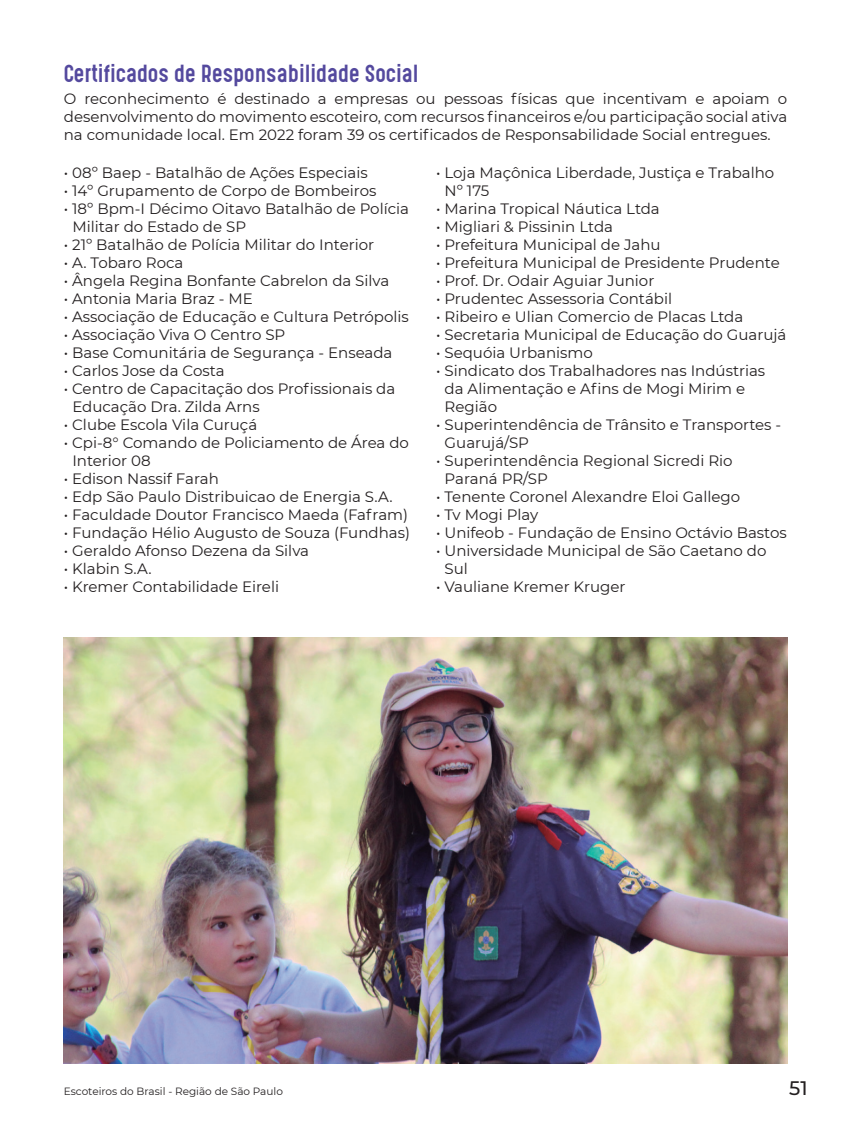
<style>
.page{position:relative;width:851px;height:1127px;background:#fff}
.page>*{position:absolute;margin:0;border:0;box-sizing:border-box;transform-origin:0 0}
.t1{font:21px "Gotcha Gothic";color:#54499e}
.t2{font:500 19.5px "Montserrat";color:#231f20}
.t3{font:15px/18px "Montserrat";color:#231f20}
.t4{font:10.5px "Montserrat";color:#231f20}
</style>
<div class="page">
<img style="left:64px;top:638px;width:723px;height:425px">
<h1 class="t1" style="left:64px;top:57px;width:356px">Certificados de Responsabilidade Social</h1>
<p class="t3" style="left:64px;top:89px;width:724px;text-align:justify">O reconhecimento é destinado a empresas ou pessoas físicas que incentivam e apoiam o desenvolvimento do movimento escoteiro, com recursos financeiros e/ou participação social ativa na comunidade local. Em 2022 foram 39 os certificados de Responsabilidade Social entregues.</p>
<p class="t3" style="left:64px;top:163px;width:305px">• 08º Baep - Batalhão de Ações Especiais</p>
<p class="t3" style="left:64px;top:181px;width:314px">• 14º Grupamento de Corpo de Bombeiros</p>
<p class="t3" style="left:72px;top:199px;width:338px;text-indent:-9px">• 18º Bpm-I Décimo Oitavo Batalhão de Polícia<br>Militar do Estado de SP</p>
<p class="t3" style="left:64px;top:235px;width:312px">• 21º Batalhão de Polícia Militar do Interior</p>
<p class="t3" style="left:64px;top:253px;width:121px">• A. Tobaro Roca</p>
<p class="t3" style="left:64px;top:271px;width:327px">• Ângela Regina Bonfante Cabrelon da Silva</p>
<p class="t3" style="left:64px;top:289px;width:190px">• Antonia Maria Braz - ME</p>
<p class="t3" style="left:64px;top:307px;width:346px">• Associação de Educação e Cultura Petrópolis</p>
<p class="t3" style="left:64px;top:325px;width:223px">• Associação Viva O Centro SP</p>
<p class="t3" style="left:64px;top:343px;width:330px">• Base Comunitária de Segurança - Enseada</p>
<p class="t3" style="left:64px;top:361px;width:162px">• Carlos Jose da Costa</p>
<p class="t3" style="left:72px;top:379px;width:324px;text-indent:-9px">• Centro de Capacitação dos Profissionais da<br>Educação Dra. Zilda Arns</p>
<p class="t3" style="left:64px;top:415px;width:195px">• Clube Escola Vila Curuçá</p>
<p class="t3" style="left:72px;top:433px;width:338px;text-indent:-9px">• Cpi-8° Comando de Policiamento de Área do<br>Interior 08</p>
<p class="t3" style="left:64px;top:469px;width:156px">• Edison Nassif Farah</p>
<p class="t3" style="left:64px;top:487px;width:330px">• Edp São Paulo Distribuicao de Energia S.A.</p>
<p class="t3" style="left:64px;top:505px;width:346px">• Faculdade Doutor Francisco Maeda (Fafram)</p>
<p class="t3" style="left:64px;top:523px;width:348px">• Fundação Hélio Augusto de Souza (Fundhas)</p>
<p class="t3" style="left:64px;top:541px;width:247px">• Geraldo Afonso Dezena da Silva</p>
<p class="t3" style="left:64px;top:559px;width:89px">• Klabin S.A.</p>
<p class="t3" style="left:64px;top:577px;width:217px">• Kremer Contabilidade Eireli</p>
<p class="t3" style="left:444px;top:163px;width:331px;text-indent:-9px">• Loja Maçônica Liberdade, Justiça e Trabalho<br>Nº 175</p>
<p class="t3" style="left:436px;top:199px;width:225px">• Marina Tropical Náutica Ltda</p>
<p class="t3" style="left:436px;top:217px;width:178px">• Migliari &amp; Pissinin Ltda</p>
<p class="t3" style="left:436px;top:235px;width:226px">• Prefeitura Municipal de Jahu</p>
<p class="t3" style="left:436px;top:253px;width:345px">• Prefeitura Municipal de Presidente Prudente</p>
<p class="t3" style="left:436px;top:271px;width:220px">• Prof. Dr. Odair Aguiar Junior</p>
<p class="t3" style="left:436px;top:289px;width:237px">• Prudentec Assessoria Contábil</p>
<p class="t3" style="left:436px;top:307px;width:309px">• Ribeiro e Ulian Comercio de Placas Ltda</p>
<p class="t3" style="left:436px;top:325px;width:352px">• Secretaria Municipal de Educação do Guarujá</p>
<p class="t3" style="left:436px;top:343px;width:158px">• Sequóia Urbanismo</p>
<p class="t3" style="left:444px;top:361px;width:322px;text-indent:-9px">• Sindicato dos Trabalhadores nas Indústrias da Alimentação e Afins de Mogi Mirim e<br>Região</p>
<p class="t3" style="left:444px;top:415px;width:338px;text-indent:-9px">• Superintendência de Trânsito e Transportes -<br>Guarujá/SP</p>
<p class="t3" style="left:444px;top:451px;width:289px;text-indent:-9px">• Superintendência Regional Sicredi Rio<br>Paraná PR/SP</p>
<p class="t3" style="left:436px;top:487px;width:305px">• Tenente Coronel Alexandre Eloi Gallego</p>
<p class="t3" style="left:436px;top:505px;width:104px">• Tv Mogi Play</p>
<p class="t3" style="left:436px;top:523px;width:352px">• Unifeob - Fundação de Ensino Octávio Bastos</p>
<p class="t3" style="left:444px;top:541px;width:323px;text-indent:-9px">• Universidade Municipal de São Caetano do<br>Sul</p>
<p class="t3" style="left:436px;top:577px;width:191px">• Vauliane Kremer Kruger</p>
<p class="t4" style="left:64px;top:1084px;width:221px">Escoteiros do Brasil - Região de São Paulo</p>
<h2 class="t2" style="left:789px;top:1074px;width:20px">51</h2>
</div>
